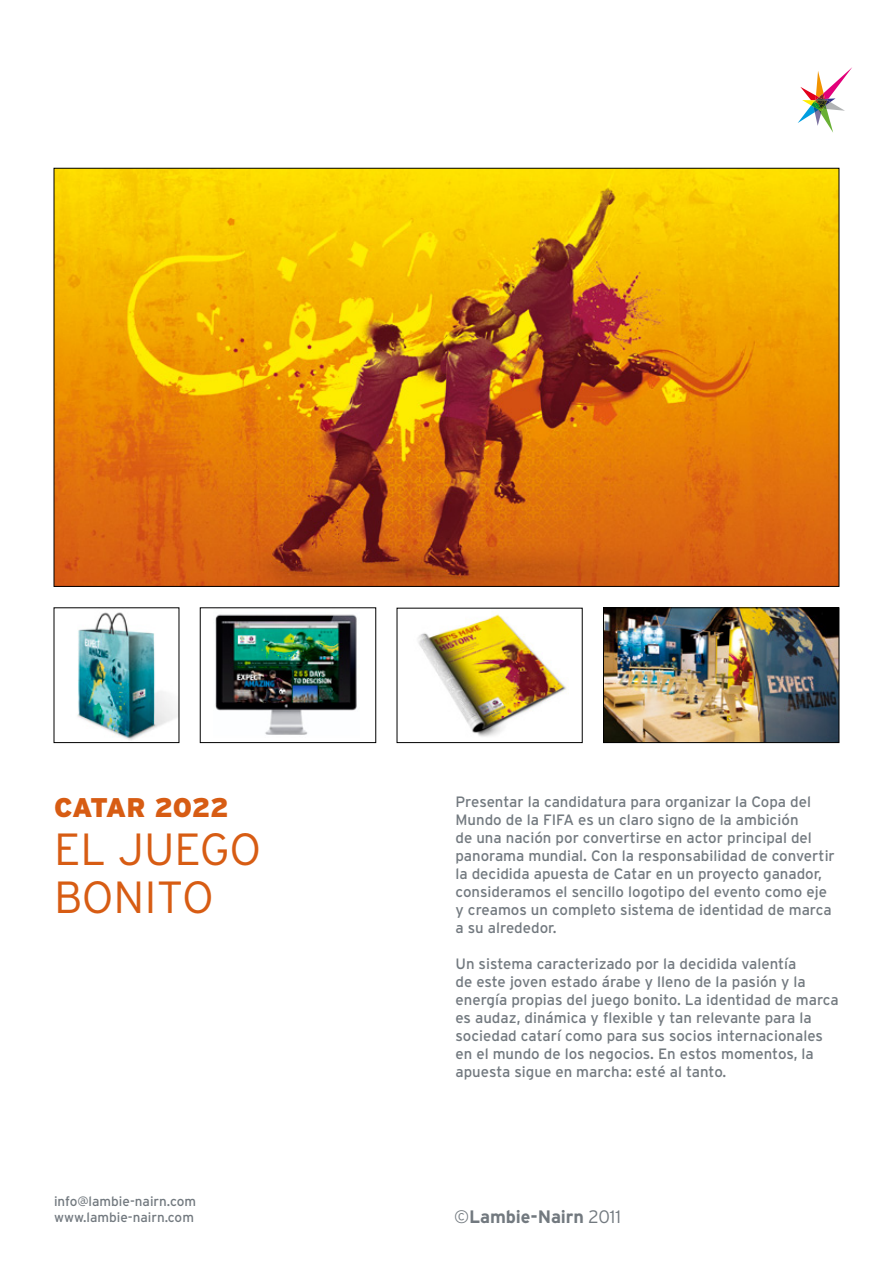
<style>
.page{position:relative;width:893px;height:1263px;background:#fff}
.page>*{position:absolute;margin:0;border:0;box-sizing:border-box;transform-origin:0 0}
.t1{font:300 45px/48px "Interstate";color:#d75c13}
.t2{font:900 27px "Interstate";letter-spacing:-.02em;color:#d75c13}
.t3{font:700 18px "Interstate";letter-spacing:-.005em;color:#72797f}
.t4{font:15px/18px "Interstate";color:#72797f}
.t5{font:13.5px/16.5px "Interstate";color:#72797f}
.s1{font-weight:300}
</style>
<div class="page">
<svg style="left:798px;top:67px;width:54px;height:66px"></svg>
<img style="left:56px;top:170px;width:781px;height:415px">
<img style="left:77px;top:612px;width:100px;height:128px">
<img style="left:418px;top:614px;width:148px;height:123px">
<img style="left:215px;top:614px;width:142px;height:121px">
<img style="left:605px;top:610px;width:232px;height:131px">
<div style="left:603px;top:608px;width:236px;height:135px;border:1px solid #000"></div>
<h2 class="t2" style="left:54px;top:792px;width:177px">CATAR 2022</h2>
<h1 class="t1" style="left:54px;top:825px;width:209px">EL JUEGO<br>BONITO</h1>
<p class="t5" style="left:54px;top:1193px;width:144px">info@lambie-nairn.com www.lambie-nairn.com</p>
<p class="t4" style="left:455px;top:793px;width:381px">Presentar la candidatura para organizar la Copa del Mundo de la FIFA es un claro signo de la ambición<br>de una nación por convertirse en actor principal del panorama mundial. Con la responsabilidad de convertir la decidida apuesta de Catar en un proyecto ganador, consideramos el sencillo logotipo del evento como eje y creamos un completo sistema de identidad de marca a su alrededor.</p>
<p class="t4" style="left:455px;top:955px;width:385px">Un sistema caracterizado por la decidida valentía<br>de este joven estado árabe y lleno de la pasión y la energía propias del juego bonito. La identidad de marca es audaz, dinámica y flexible y tan relevante para la sociedad catarí como para sus socios internacionales en el mundo de los negocios. En estos momentos, la apuesta sigue en marcha: esté al tanto.</p>
<p class="t3" style="left:454px;top:1206px;width:168px"><span class="s1">©</span>Lambie-Nairn <span class="s1">2011</span></p>
</div>
